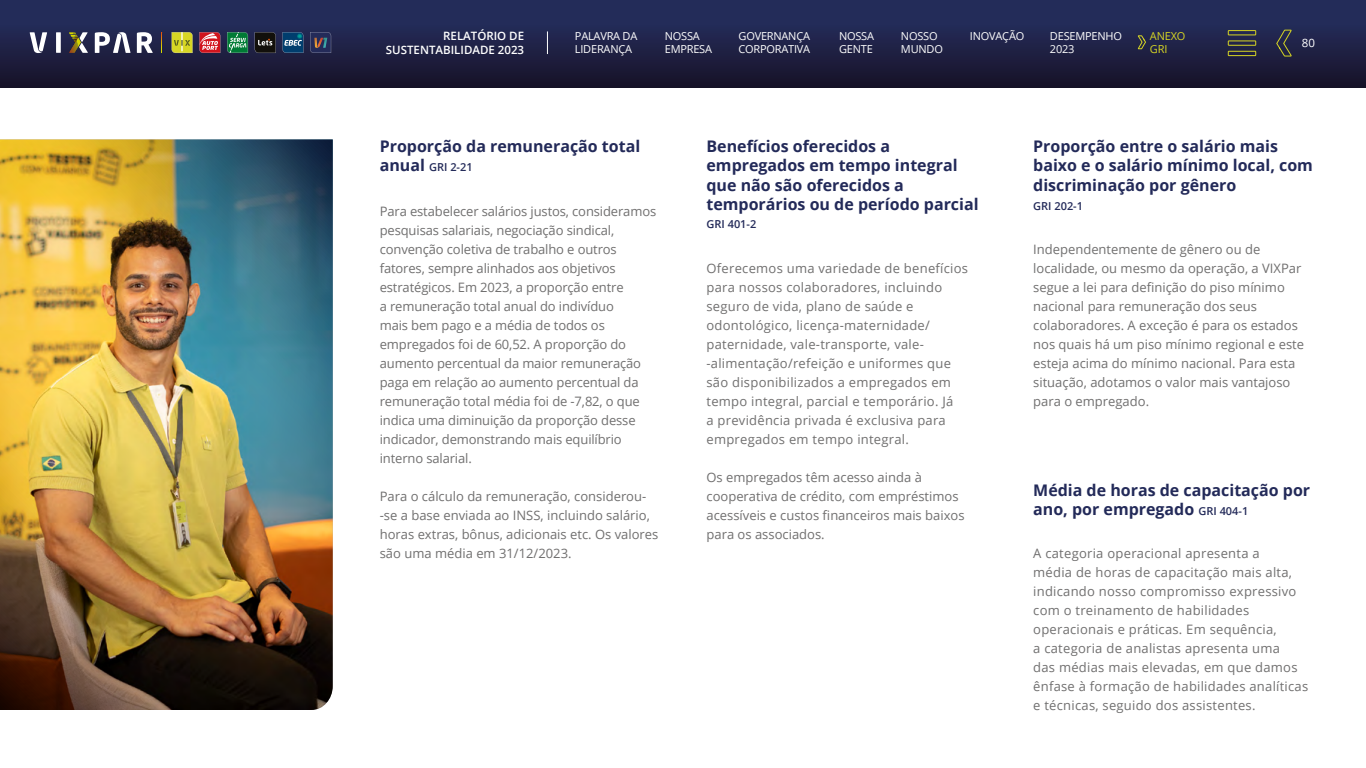
<style>
.page{position:relative;width:1366px;height:768px;background:#fff}
.page>*{position:absolute;margin:0;border:0;box-sizing:border-box;transform-origin:0 0}
.C_____1_1_Subtítulo{font:700 16px/19.2px "Open Sans";color:#232a59}
.G_____Texto_corrido{font:13px/19px "Open Sans";color:#706f6f}
.G_____Texto_corrido-2{font:13px/19px "Open Sans";letter-spacing:.02em;color:#706f6f}
.t1{font:600 11.5px/13.8px "Open Sans";color:#fff;text-align:right}
.t2{font:11.5px "Open Sans";color:#fff}
.t3{font:11px/13.2px "Open Sans";letter-spacing:-.02em;color:#fff}
.C_____1_1_Subtítulo-2{font:600 11px "Open Sans";color:#232a59}
.t4{font:11px/13.2px "Open Sans";letter-spacing:-.02em;color:#d6d524}
.s1{font-weight:700;font-size:16px}
.s2{font-weight:600;font-size:11px}
</style>
<div class="page">
<img style="left:0;top:140px;width:333px;height:570px">
<div style="left:0;top:0;width:1366px;height:88px;background:linear-gradient(to bottom,#263163,#18142a)"></div>
<svg style="left:137px;top:32px;width:16px;height:21px"></svg>
<div style="left:56px;top:32px;width:5px;height:21px;background:#fff"></div>
<svg style="left:30px;top:32px;width:17px;height:21px"></svg>
<svg style="left:95px;top:32px;width:35px;height:21px"></svg>
<svg style="left:69px;top:32px;width:19px;height:21px"></svg>
<svg style="left:161px;top:32px;width:1px;height:21px"></svg>
<svg style="left:199px;top:32px;width:21px;height:21px"></svg>
<svg style="left:255px;top:32px;width:21px;height:21px"></svg>
<svg style="left:172px;top:32px;width:21px;height:21px"></svg>
<svg style="left:227px;top:32px;width:21px;height:21px"></svg>
<svg style="left:310px;top:32px;width:21px;height:21px"></svg>
<svg style="left:283px;top:32px;width:20px;height:21px"></svg>
<svg style="left:1228px;top:30px;width:28px;height:26px"></svg>
<svg style="left:1276px;top:29px;width:16px;height:28px"></svg>
<svg style="left:547px;top:31px;width:1px;height:23px"></svg>
<svg style="left:1138px;top:35px;width:8px;height:15px"></svg>
<p class="t1" style="left:386px;top:29px;width:140px">RELATÓRIO DE<br>SUSTENTABILIDADE 2023</p>
<p class="t2" style="left:1302px;top:35px;width:15px">80</p>
<p class="t3" style="left:575px;top:29px;width:64px">PALAVRA DA<br>LIDERANÇA</p>
<p class="t3" style="left:665px;top:29px;width:49px">NOSSA<br>EMPRESA</p>
<p class="t3" style="left:739px;top:29px;width:73px">GOVERNANÇA<br>CORPORATIVA</p>
<p class="t3" style="left:839px;top:29px;width:37px">NOSSA<br>GENTE</p>
<p class="t3" style="left:901px;top:29px;width:43px">NOSSO<br>MUNDO</p>
<p class="t3" style="left:970px;top:29px;width:56px">INOVAÇÃO</p>
<p class="t4" style="left:1150px;top:29px;width:37px">ANEXO<br>GRI</p>
<p class="t3" style="left:1050px;top:29px;width:73px">DESEMPENHO<br>2023</p>
<h2 class="C_____1_1_Subtítulo" style="left:380px;top:136px;width:262px">Proporção da remuneração total</h2>
<h2 class="C_____1_1_Subtítulo-2" style="left:380px;top:160px;width:95px"><span class="s1">anual</span> GRI 2-21</h2>
<p class="G_____Texto_corrido" style="left:380px;top:201px;width:278px">Para estabelecer salários justos, consideramos pesquisas salariais, negociação sindical, convenção coletiva de trabalho e outros fatores, sempre alinhados aos objetivos estratégicos. Em 2023, a proporção entre<br>a remuneração total anual do indivíduo<br>mais bem pago e a média de todos os empregados foi de 60,52. A proporção do aumento percentual da maior remuneração paga em relação ao aumento percentual da remuneração total média foi de -7,82, o que indica uma diminuição da proporção desse indicador, demonstrando mais equilíbrio interno salarial.</p>
<p class="G_____Texto_corrido" style="left:380px;top:486px;width:280px">Para o cálculo da remuneração, considerou--se a base enviada ao INSS, incluindo salário, horas extras, bônus, adicionais etc. Os valores são uma média em 31/12/2023.</p>
<h2 class="C_____1_1_Subtítulo" style="left:706px;top:136px;width:274px">Benefícios oferecidos a empregados em tempo integral que não são oferecidos a temporários ou de período parcial</h2>
<h2 class="C_____1_1_Subtítulo-2" style="left:706px;top:216px;width:51px">GRI 401-2</h2>
<p class="G_____Texto_corrido-2" style="left:706px;top:258px;width:263px">Oferecemos uma variedade de benefícios para nossos colaboradores, incluindo seguro de vida, plano de saúde e odontológico, licença-maternidade/ paternidade, vale-transporte, vale--alimentação/refeição e uniformes que são disponibilizados a empregados em tempo integral, parcial e temporário. Já<br>a previdência privada é exclusiva para empregados em tempo integral.</p>
<p class="G_____Texto_corrido" style="left:706px;top:467px;width:260px">Os empregados têm acesso ainda à cooperativa de crédito, com empréstimos acessíveis e custos financeiros mais baixos para os associados.</p>
<h2 class="C_____1_1_Subtítulo" style="left:1033px;top:136px;width:281px">Proporção entre o salário mais baixo e o salário mínimo local, com discriminação por gênero</h2>
<h2 class="C_____1_1_Subtítulo-2" style="left:1033px;top:198px;width:51px">GRI 202-1</h2>
<p class="G_____Texto_corrido" style="left:1033px;top:239px;width:272px">Independentemente de gênero ou de localidade, ou mesmo da operação, a VIXPar segue a lei para definição do piso mínimo nacional para remuneração dos seus colaboradores. A exceção é para os estados nos quais há um piso mínimo regional e este esteja acima do mínimo nacional. Para esta situação, adotamos o valor mais vantajoso para o empregado.</p>
<h2 class="C_____1_1_Subtítulo" style="left:1033px;top:480px;width:278px">Média de horas de capacitação por ano, por empregado <span class="s2">GRI 404-1</span></h2>
<p class="G_____Texto_corrido-2" style="left:1033px;top:543px;width:277px">A categoria operacional apresenta a<br>média de horas de capacitação mais alta, indicando nosso compromisso expressivo com o treinamento de habilidades operacionais e práticas. Em sequência,<br>a categoria de analistas apresenta uma<br>das médias mais elevadas, em que damos ênfase à formação de habilidades analíticas e técnicas, seguido dos assistentes.</p>
</div>
